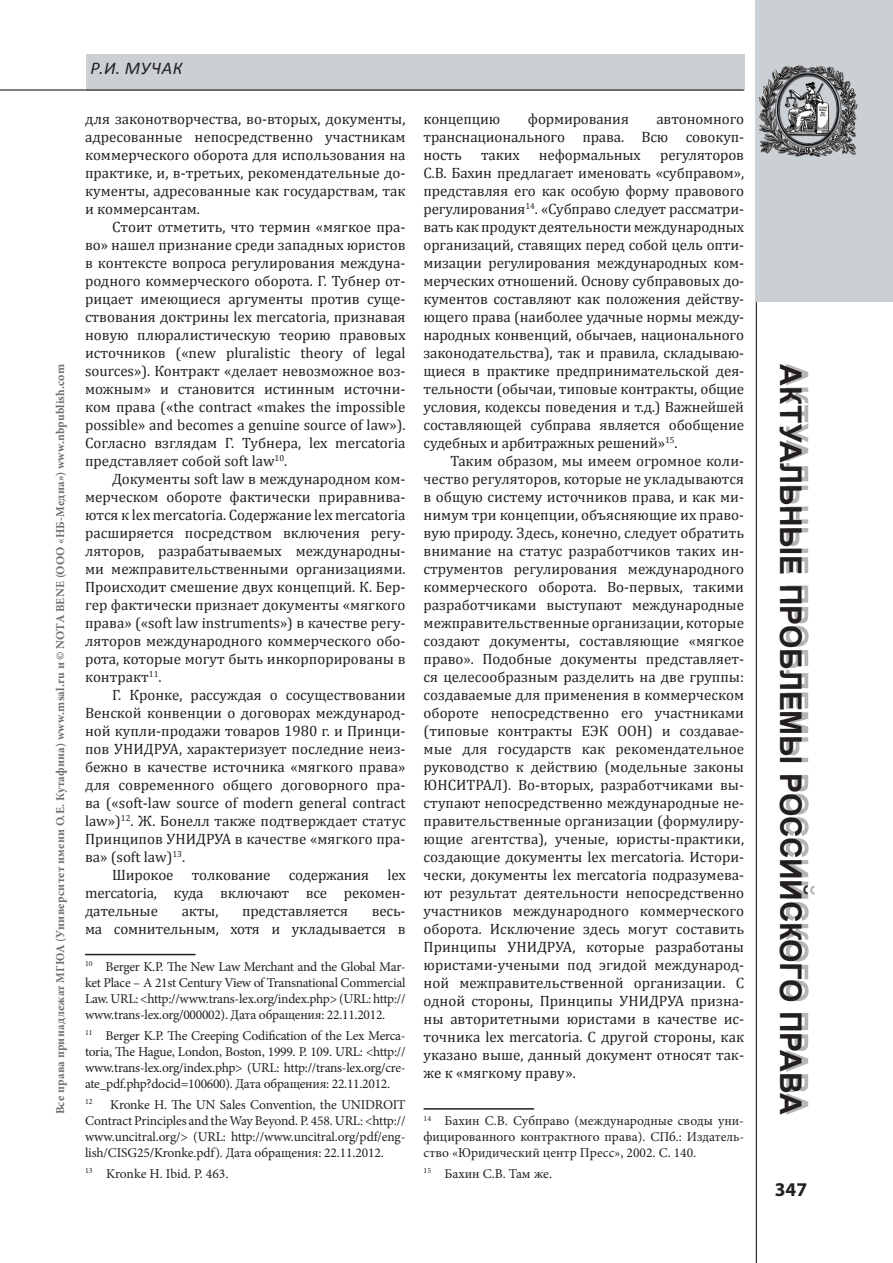
<style>
.page{position:relative;width:893px;height:1263px;background:#fff}
.page>*{position:absolute;margin:0;border:0;box-sizing:border-box;transform-origin:0 0}
.t1{font:700 30px "Arial";letter-spacing:-.005em;color:#231f20}
.t2{font:700 19.5px "Myriad Pro";color:#231f20}
.t3{font:italic 18px "Calibri";color:#231f20}
.t4{font:15px/18px "Cambria";letter-spacing:-.01em;color:#231f20;text-align:justify}
.t5{font:13.5px/16.2px "Minion Pro";letter-spacing:-.01em;color:#231f20;text-align:justify}
.t6{font:700 12px "Minion Pro";letter-spacing:.02em;color:#6c6d70}
.t7{font:7.8px "Minion Pro";color:#231f20}
</style>
<div class="page">
<hr style="left:756px;top:0;width:1px;height:1263px;background:#231f20">
<div style="left:786px;top:364px;width:28px;height:751px;background:#231f20;opacity:.33"></div>
<div style="left:757px;top:0;width:136px;height:301px;background:#cad0d4"></div>
<div style="left:563px;top:54px;width:182px;height:36px;background:#cad0d4"></div>
<div style="left:86px;top:54px;width:477px;height:36px;background:#cad0d4"></div>
<hr style="left:0;top:89px;width:744px;height:2px;background:#231f20">
<img style="left:755px;top:54px;width:103px;height:111px">
<hr style="left:85px;top:954px;width:111px;height:1px;background:#231f20">
<hr style="left:424px;top:1108px;width:110px;height:1px;background:#231f20">
<p class="t6" style="left:52px;top:1114px;width:752px;rotate:-90deg">Все права принадлежат МГЮА (Университет имени О.Е. Кутафина) www.msal.ru и © NOTA BENE (ООО «НБ-Медиа») www.nbpublish.com</p>
<p class="t3" style="left:90px;top:57px;width:47px">Р.и. мучак</p>
<p class="t4" style="left:85px;top:110px;width:322px">для законотворчества, во-вторых, документы, адресованные непосредственно участникам коммерческого оборота для использования на практике, и, в-третьих, рекомендательные до&shy;кументы, адресованные как государствам, так и коммерсантам.</p>
<p class="t4" style="left:85px;top:218px;width:322px;text-indent:27px">Стоит отметить, что термин «мягкое пра&shy;во» нашел признание среди западных юристов в контексте вопроса регулирования междуна&shy;родного коммерческого оборота. Г. Тубнер от&shy;рицает имеющиеся аргументы против суще&shy;ствования доктрины lex mercatoria, признавая новую плюралистическую теорию правовых источников («new pluralistic theory of legal sources»). Контракт «делает невозможное воз&shy;можным» и становится истинным источни&shy;ком права («the contract «makes the impossible possible» and becomes a genuine source of law»).<br>Согласно взглядам Г. Тубнера, lex mercatoria представляет собой soft law<sup>10</sup>.</p>
<p class="t4" style="left:85px;top:470px;width:322px;text-indent:27px">Документы soft law в международном ком&shy;мерческом обороте фактически приравнива&shy;ются к lex mercatoria. Содержание lex mercatoria расширяется посредством включения регу&shy;ляторов, разрабатываемых международны&shy;ми межправительственными организациями.<br>Происходит смешение двух концепций. К. Бер&shy;гер фактически признает документы «мягкого права» («soft law instruments») в качестве регу&shy;ляторов международного коммерческого обо&shy;рота, которые могут быть инкорпорированы в контракт<sup>11</sup>.</p>
<p class="t4" style="left:85px;top:686px;width:322px;text-indent:27px">Г. Кронке, рассуждая о сосуществовании Венской конвенции о договорах международ&shy;ной купли-продажи товаров 1980 г. и Принци&shy;пов УНИДРУА, характеризует последние неиз&shy;бежно в качестве источника «мягкого права» для современного общего договорного пра&shy;ва («soft-law source of modern general contract law»)<sup>12</sup>. Ж. Бонелл также подтверждает статус Принципов УНИДРУА в качестве «мягкого пра&shy;ва» (soft law)<sup>13</sup>.</p>
<p class="t4" style="left:85px;top:866px;width:322px;text-indent:27px">Широкое толкование содержания lex mercatoria, куда включают все рекомен&shy;дательные</p>
<p class="t4" style="left:182px;top:902px;width:38px">акты,</p>
<p class="t4" style="left:242px;top:902px;width:107px">представляется</p>
<p class="t4" style="left:85px;top:902px;width:322px;text-align:right">весь-<br>ма сомнительным, хотя и укладывается в</p>
<p class="t5" style="left:85px;top:958px;width:322px"><sup>10</sup> Berger K.P. The New Law Merchant and the Global Mar&shy;ket Place – A 21st Century View of Transnational Commercial Law. URL: &lt;http://www.trans-lex.org/index.php&gt; (URL: http:// www.trans-lex.org/000002). Дата обращения: 22.11.2012.</p>
<p class="t5" style="left:85px;top:1027px;width:322px"><sup>11</sup> Berger K.P. The Creeping Codification of the Lex Merca&shy;toria, The Hague, London, Boston, 1999. P. 109. URL: &lt;http:// www.trans-lex.org/index.php&gt; (URL: http://trans-lex.org/cre&shy;ate_pdf.php?docid=100600). Дата обращения: 22.11.2012.</p>
<p class="t7" style="left:85px;top:1097px;width:9px">12</p>
<p class="t5" style="left:85px;top:1096px;width:322px;text-indent:25px">Kronke H. The UN Sales Convention, the UNIDROIT Contract Principles and the Way Beyond. P. 458. URL: &lt;http:// www.uncitral.org/&gt; (URL: http://www.uncitral.org/pdf/eng&shy;lish/CISG25/Kronke.pdf). Дата обращения: 22.11.2012.</p>
<p class="t5" style="left:85px;top:1165px;width:145px"><sup>13</sup> Kronke H. Ibid. P. 463.</p>
<p class="t4" style="left:424px;top:110px;width:78px">концепцию</p>
<p class="t4" style="left:528px;top:110px;width:102px">формирования</p>
<p class="t4" style="left:424px;top:110px;width:322px;text-indent:233px">автономного транснационального права. Всю совокуп&shy;ность</p>
<p class="t4" style="left:481px;top:146px;width:40px">таких</p>
<p class="t4" style="left:539px;top:146px;width:103px">неформальных</p>
<p class="t4" style="left:424px;top:146px;width:322px;text-indent:237px">регуляторов С.В. Бахин предлагает именовать «субправом», представляя его как особую форму правового регулирования<sup>14</sup>. «Субправо следует рассматри&shy;вать как продукт деятельности международных организаций, ставящих перед собой цель опти&shy;мизации регулирования международных ком&shy;мерческих отношений. Основу субправовых до&shy;кументов составляют как положения действу&shy;ющего права (наиболее удачные нормы между&shy;народных конвенций, обычаев, национального законодательства), так и правила, складываю&shy;щиеся в практике предпринимательской дея&shy;тельности (обычаи, типовые контракты, общие условия, кодексы поведения и т.д.) Важнейшей составляющей субправа является обобщение судебных и арбитражных решений»<sup>15</sup>.</p>
<p class="t4" style="left:424px;top:452px;width:322px;text-indent:27px">Таким образом, мы имеем огромное коли&shy;чество регуляторов, которые не укладываются в общую систему источников права, и как ми&shy;нимум три концепции, объясняющие их право&shy;вую природу. Здесь, конечно, следует обратить внимание на статус разработчиков таких ин&shy;струментов регулирования международного коммерческого оборота. Во-первых, такими разработчиками выступают международные межправительственные организации, которые создают документы, составляющие «мягкое право». Подобные документы представляет&shy;ся целесообразным разделить на две группы: создаваемые для применения в коммерческом обороте непосредственно его участниками (типовые контракты ЕЭК ООН) и создавае&shy;мые для государств как рекомендательное руководство к действию (модельные законы ЮНСИТРАЛ). Во-вторых, разработчиками вы&shy;ступают непосредственно международные не&shy;правительственные организации (формулиру&shy;ющие агентства), ученые, юристы-практики, создающие документы lex mercatoria. Истори&shy;чески, документы lex mercatoria подразумева&shy;ют результат деятельности непосредственно участников международного коммерческого оборота. Исключение здесь могут составить Принципы УНИДРУА, которые разработаны юристами-учеными под эгидой международ&shy;ной межправительственной организации. С одной стороны, Принципы УНИДРУА призна&shy;ны авторитетными юристами в качестве ис&shy;точника lex mercatoria. С другой стороны, как указано выше, данный документ относят так&shy;же к «мягкому праву».</p>
<p class="t5" style="left:424px;top:1113px;width:322px"><sup>14</sup> Бахин С.В. Субправо (международные своды уни&shy;фицированного контрактного права). СПб.: Издатель&shy;ство «Юридический центр Пресс», 2002. С. 140.</p>
<p class="t5" style="left:424px;top:1165px;width:130px"><sup>15</sup> Бахин С.В. Там же.</p>
<h1 class="t1" style="left:810px;top:364px;width:747px;rotate:90deg">Актуальные проблемы российского права</h1>
<h2 class="t2" style="left:775px;top:1177px;width:34px">347</h2>
</div>
